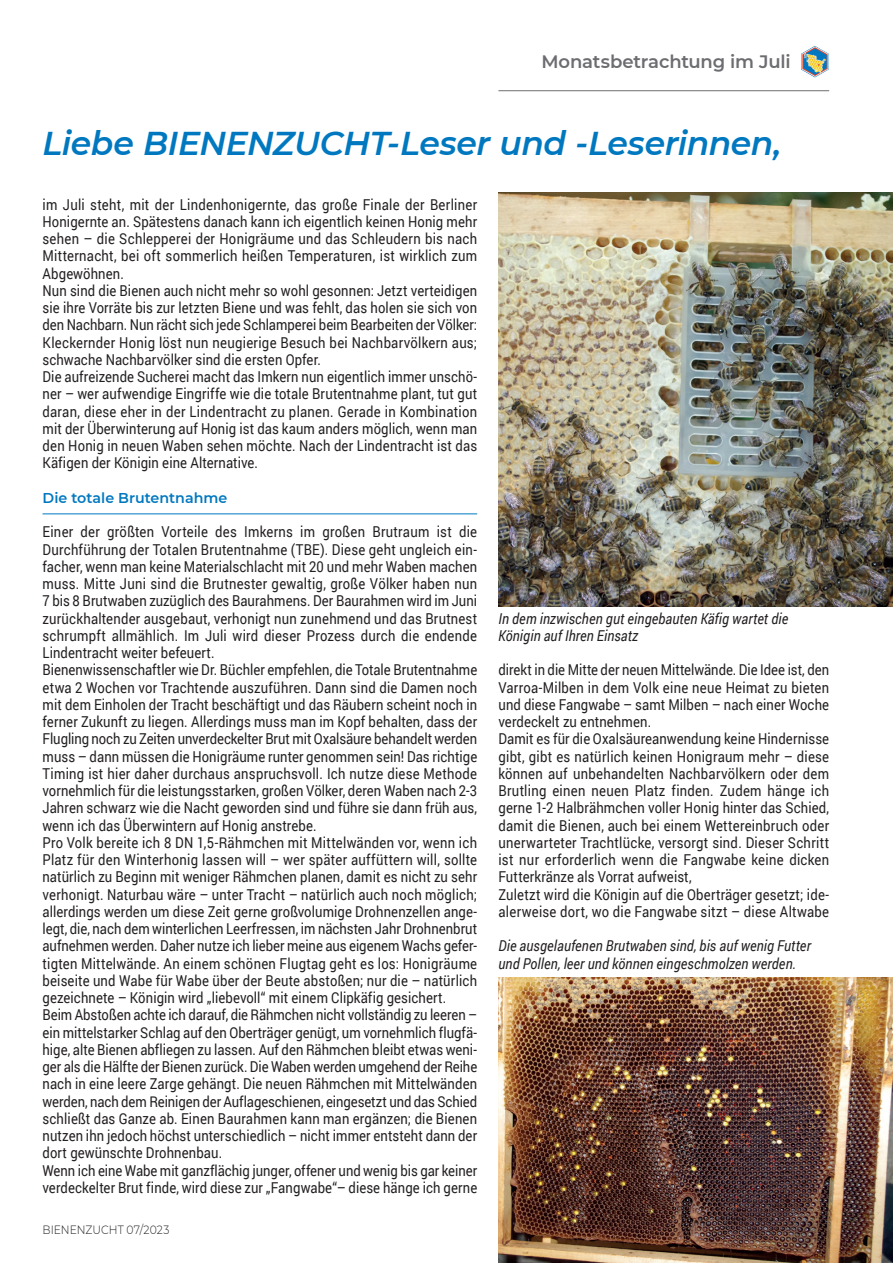
<style>
.page{position:relative;width:893px;height:1263px;background:#fff}
.page>*{position:absolute;margin:0;border:0;box-sizing:border-box;transform-origin:0 0}
.t1{font:italic 600 33px "Montserrat";letter-spacing:-.015em;color:#0078c0}
.t2{font:600 18px "Montserrat";letter-spacing:-.01em;color:#6c6d70}
.t3{font:15px/17.2px "Roboto";letter-spacing:.01em;color:#231f20;scale:.87 1}
.t4{font:italic 15px/17.2px "Roboto";letter-spacing:.01em;color:#231f20;scale:.87 1}
.t5{font:600 14.25px "Montserrat";color:#0078c0}
.t6{font:300 12px "Montserrat";color:#231f20;scale:.9 1}
</style>
<div class="page">
<hr style="left:498px;top:90px;width:331px;height:1px;background:#6c6d70">
<img style="left:801px;top:46px;width:28px;height:32px">
<hr style="left:43px;top:513px;width:434px;height:1px;background:#0078c0">
<img style="left:498px;top:192px;width:395px;height:414px">
<img style="left:498px;top:977px;width:395px;height:286px">
<p class="t2" style="left:541px;top:49px;width:251px">Monatsbetrachtung im Juli</p>
<h1 class="t1" style="left:43px;top:120px;width:740px">Liebe BIENENZUCHT-Leser und -Leserinnen,</h1>
<p class="t3" style="left:43px;top:195px;width:501px">im Juli steht, mit der Lindenhonigernte, das große Finale der Berliner Honigernte an. Spätestens danach kann ich eigentlich keinen Honig mehr sehen – die Schlepperei der Honigräume und das Schleudern bis nach Mitternacht, bei oft sommerlich heißen Temperaturen, ist wirklich zum Abgewöhnen.<br>Nun sind die Bienen auch nicht mehr so wohl gesonnen: Jetzt verteidigen sie ihre Vorräte bis zur letzten Biene und was fehlt, das holen sie sich von den Nachbarn. Nun rächt sich jede Schlamperei beim Bearbeiten der Völker:<br>Kleckernder Honig löst nun neugierige Besuch bei Nachbarvölkern aus; schwache Nachbarvölker sind die ersten Opfer.<br>Die aufreizende Sucherei macht das Imkern nun eigentlich immer unschö&shy;ner – wer aufwendige Eingriffe wie die totale Brutentnahme plant, tut gut daran, diese eher in der Lindentracht zu planen. Gerade in Kombination mit der Überwinterung auf Honig ist das kaum anders möglich, wenn man den Honig in neuen Waben sehen möchte. Nach der Lindentracht ist das Käfigen der Königin eine Alternative.</p>
<p class="t5" style="left:43px;top:488px;width:186px">Die totale Brutentnahme</p>
<p class="t3" style="left:43px;top:523px;width:501px">Einer der größten Vorteile des Imkerns im großen Brutraum ist die Durchführung der Totalen Brutentnahme (TBE). Diese geht ungleich ein&shy;facher, wenn man keine Materialschlacht mit 20 und mehr Waben machen muss. Mitte Juni sind die Brutnester gewaltig, große Völker haben nun 7 bis 8 Brutwaben zuzüglich des Baurahmens. Der Baurahmen wird im Juni zurückhaltender ausgebaut, verhonigt nun zunehmend und das Brutnest schrumpft allmählich. Im Juli wird dieser Prozess durch die endende Lindentracht weiter befeuert.<br>Bienenwissenschaftler wie Dr. Büchler empfehlen, die Totale Brutentnahme etwa 2 Wochen vor Trachtende auszuführen. Dann sind die Damen noch mit dem Einholen der Tracht beschäftigt und das Räubern scheint noch in ferner Zukunft zu liegen. Allerdings muss man im Kopf behalten, dass der Flugling noch zu Zeiten unverdeckelter Brut mit Oxalsäure behandelt werden muss – dann müssen die Honigräume runter genommen sein! Das richtige Timing ist hier daher durchaus anspruchsvoll. Ich nutze diese Methode vornehmlich für die leistungsstarken, großen Völker, deren Waben nach 2-3<br>Jahren schwarz wie die Nacht geworden sind und führe sie dann früh aus, wenn ich das Überwintern auf Honig anstrebe.<br>Pro Volk bereite ich 8 DN 1,5-Rähmchen mit Mittelwänden vor, wenn ich Platz für den Winterhonig lassen will – wer später auffüttern will, sollte natürlich zu Beginn mit weniger Rähmchen planen, damit es nicht zu sehr verhonigt. Naturbau wäre – unter Tracht – natürlich auch noch möglich; allerdings werden um diese Zeit gerne großvolumige Drohnenzellen ange&shy;legt, die, nach dem winterlichen Leerfressen, im nächsten Jahr Drohnenbrut aufnehmen werden. Daher nutze ich lieber meine aus eigenem Wachs gefer&shy;tigten Mittelwände. An einem schönen Flugtag geht es los: Honigräume beiseite und Wabe für Wabe über der Beute abstoßen; nur die – natürlich gezeichnete – Königin wird „liebevoll“ mit einem Clipkäfig gesichert.<br>Beim Abstoßen achte ich darauf, die Rähmchen nicht vollständig zu leeren – ein mittelstarker Schlag auf den Oberträger genügt, um vornehmlich flugfä&shy;hige, alte Bienen abfliegen zu lassen. Auf den Rähmchen bleibt etwas weni&shy;ger als die Hälfte der Bienen zurück. Die Waben werden umgehend der Reihe nach in eine leere Zarge gehängt. Die neuen Rähmchen mit Mittelwänden werden, nach dem Reinigen der Auflageschienen, eingesetzt und das Schied schließt das Ganze ab. Einen Baurahmen kann man ergänzen; die Bienen nutzen ihn jedoch höchst unterschiedlich – nicht immer entsteht dann der dort gewünschte Drohnenbau.<br>Wenn ich eine Wabe mit ganzflächig junger, offener und wenig bis gar keiner verdeckelter Brut finde, wird diese zur „Fangwabe“– diese hänge ich gerne</p>
<p class="t6" style="left:43px;top:1221px;width:142px">BIENENZUCHT 07/2023</p>
<p class="t4" style="left:498px;top:609px;width:335px">In dem inzwischen gut eingebauten Käfig wartet die<br>Königin auf Ihren Einsatz</p>
<p class="t3" style="left:498px;top:661px;width:382px">direkt in die Mitte der neuen Mittelwände. Die Idee ist, den Varroa-Milben in dem Volk eine neue Heimat zu bieten und diese Fangwabe – samt Milben – nach einer Woche verdeckelt zu entnehmen.<br>Damit es für die Oxalsäureanwendung keine Hindernisse gibt, gibt es natürlich keinen Honigraum mehr – diese können auf unbehandelten Nachbarvölkern oder dem Brutling einen neuen Platz finden. Zudem hänge ich gerne 1-2 Halbrähmchen voller Honig hinter das Schied, damit die Bienen, auch bei einem Wettereinbruch oder unerwarteter Trachtlücke, versorgt sind. Dieser Schritt ist nur erforderlich wenn die Fangwabe keine dicken Futterkränze als Vorrat aufweist,<br>Zuletzt wird die Königin auf die Oberträger gesetzt; ide&shy;alerweise dort, wo die Fangwabe sitzt – diese Altwabe</p>
<p class="t4" style="left:498px;top:937px;width:361px">Die ausgelaufenen Brutwaben sind, bis auf wenig Futter und Pollen, leer und können eingeschmolzen werden.</p>
</div>
